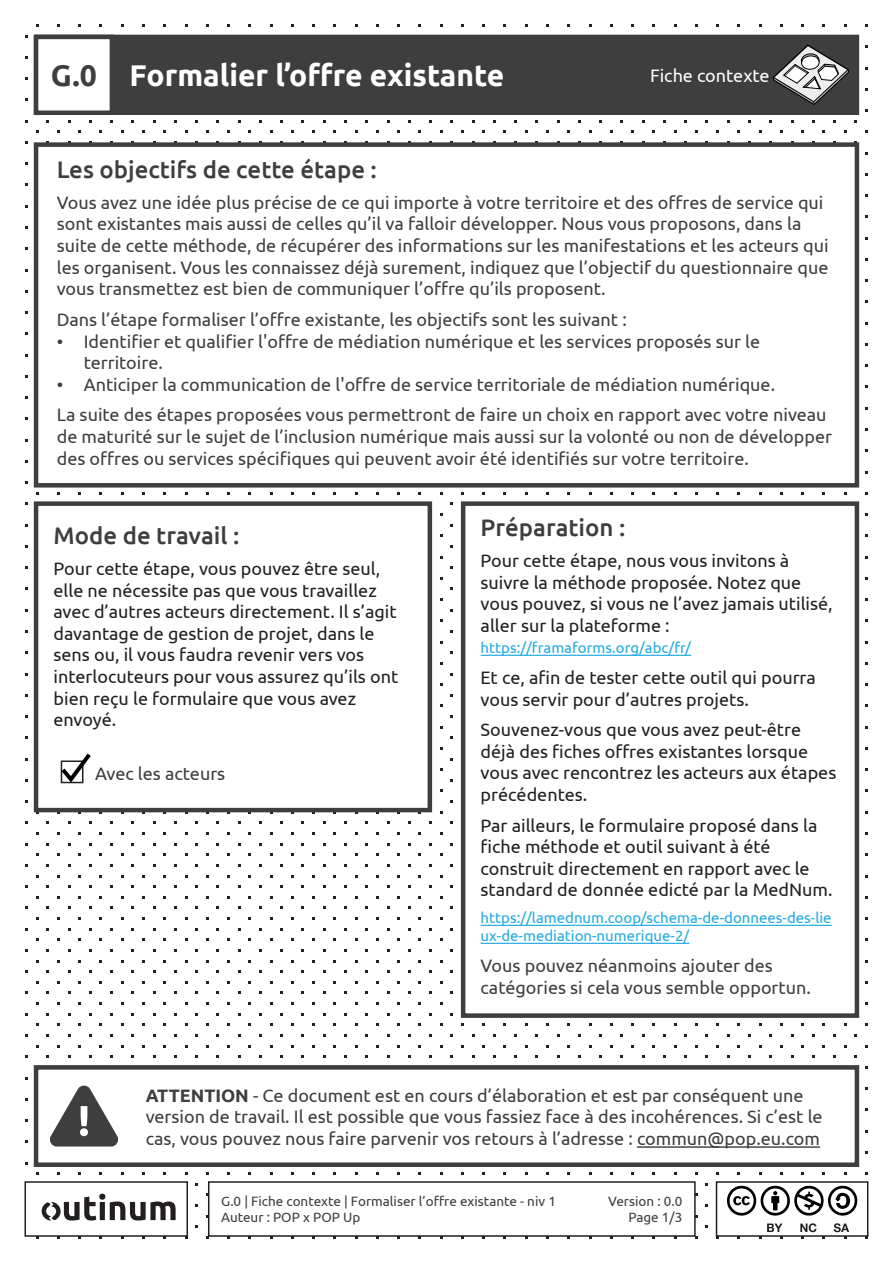
<style>
.page{position:relative;width:893px;height:1263px;background:#fff}
.page>*{position:absolute;margin:0;border:0;box-sizing:border-box;transform-origin:0 0}
.t1{font:700 30px "Ubuntu";color:#fff}
.t2{font:500 24px "Ubuntu";color:#3e3e3f}
.t3{font:18px/21.6px "Ubuntu";color:#3e3e3f}
.t4{font:18px/21.6px "Ubuntu";color:#231f20}
.t5{font:18px "Ubuntu";color:#fff}
.t6{font:15px/18px "Ubuntu";color:#24aae1}
.t7{font:13.5px/16.2px "Ubuntu";color:#3e3e3f}
.s1{color:#3e3e3f}
.s2{font-weight:700}
</style>
<div class="page">
<div style="left:25px;top:1181px;width:163px;height:56px;background:#fff;border:2px solid #231f20"></div>
<svg style="left:41px;top:1202px;width:16px;height:19px"></svg>
<svg style="left:57px;top:1202px;width:21px;height:19px"></svg>
<svg style="left:78px;top:1193px;width:27px;height:28px"></svg>
<svg style="left:110px;top:1201px;width:32px;height:20px"></svg>
<svg style="left:142px;top:1201px;width:34px;height:20px"></svg>
<div style="left:208px;top:1181px;width:488px;height:56px;background:#fff;border:2px solid #231f20"></div>
<div style="left:716px;top:1181px;width:152px;height:56px;background:#fff;border:2px solid #231f20"></div>
<svg style="left:727px;top:1183px;width:29px;height:33px"></svg>
<svg style="left:759px;top:1183px;width:31px;height:33px"></svg>
<svg style="left:767px;top:1223px;width:15px;height:9px"></svg>
<svg style="left:833px;top:1223px;width:16px;height:16px"></svg>
<svg style="left:824px;top:1183px;width:33px;height:33px"></svg>
<svg style="left:800px;top:1223px;width:16px;height:16px"></svg>
<svg style="left:791px;top:1183px;width:33px;height:33px"></svg>
<div style="left:34px;top:501px;width:398px;height:311px;background:#fff;border:4px solid #3e3e3f"></div>
<div style="left:461px;top:501px;width:398px;height:517px;background:#fff;border:4px solid #3e3e3f"></div>
<div style="left:34px;top:142px;width:825px;height:346px;background:#fff;border:4px solid #3e3e3f"></div>
<div style="left:34px;top:35px;width:825px;height:80px;background:#3e3e3f"></div>
<div style="left:34px;top:35px;width:80px;height:80px;background:#fff;border:4px solid #3e3e3f"></div>
<svg style="left:769px;top:68px;width:80px;height:44px"></svg>
<svg style="left:783px;top:45px;width:65px;height:67px"></svg>
<div style="left:34px;top:1065px;width:825px;height:102px;background:#fff;border:4px solid #3e3e3f"></div>
<svg style="left:50px;top:1085px;width:68px;height:62px"></svg>
<svg style="left:78px;top:1106px;width:14px;height:37px"></svg>
<hr style="left:637px;top:1146px;width:183px;height:2px;background:#3e3e3f">
<hr style="left:481px;top:655px;width:210px;height:1px;background:#24aae1">
<hr style="left:481px;top:925px;width:351px;height:1px;background:#24aae1">
<hr style="left:481px;top:943px;width:208px;height:1px;background:#24aae1">
<div style="left:61px;top:760px;width:22px;height:23px;border:2px solid #231f20"></div>
<svg style="left:60px;top:753px;width:31px;height:29px"></svg>
<h1 class="t1" style="left:51px;top:58px;width:455px"><span class="s1">G.0</span> Formalier l’offre existante</h1>
<p class="t5" style="left:650px;top:64px;width:121px">Fiche contexte</p>
<h2 class="t2" style="left:57px;top:155px;width:322px">Les objectifs de cette étape :</h2>
<p class="t3" style="left:57px;top:191px;width:773px">Vous avez une idée plus précise de ce qui importe à votre territoire et des offres de service qui sont existantes mais aussi de celles qu’il va falloir développer. Nous vous proposons, dans la suite de cette méthode, de récupérer des informations sur les manifestations et les acteurs qui les organisent. Vous les connaissez déjà surement, indiquez que l’objectif du questionnaire que vous transmettez est bien de communiquer l’offre qu’ils proposent.</p>
<p class="t3" style="left:57px;top:308px;width:571px">Dans l’étape formaliser l’offre existante, les objectifs sont les suivant :</p>
<p class="t3" style="left:84px;top:330px;width:678px;text-indent:-27px">• Identifier et qualifier l'offre de médiation numérique et les services proposés sur le territoire.</p>
<p class="t3" style="left:57px;top:368px;width:771px;line-height:30.6px">• Anticiper la communication de l'offre de service territoriale de médiation numérique.<br>La suite des étapes proposées vous permettront de faire un choix en rapport avec votre niveau</p>
<p class="t3" style="left:57px;top:425px;width:777px">de maturité sur le sujet de l’inclusion numérique mais aussi sur la volonté ou non de développer des offres ou services spécifiques qui peuvent avoir été identifiés sur votre territoire.</p>
<h2 class="t2" style="left:54px;top:521px;width:188px">Mode de travail :</h2>
<p class="t4" style="left:54px;top:557px;width:346px">Pour cette étape, vous pouvez être seul, elle ne nécessite pas que vous travaillez avec d’autres acteurs directement. Il s’agit davantage de gestion de projet, dans le sens ou, il vous faudra revenir vers vos interlocuteurs pour vous assurez qu’ils ont bien reçu le formulaire que vous avez envoyé.</p>
<p class="t3" style="left:95px;top:763px;width:132px">Avec les acteurs</p>
<h2 class="t2" style="left:481px;top:513px;width:146px">Préparation :</h2>
<p class="t4" style="left:481px;top:549px;width:354px">Pour cette étape, nous vous invitons à suivre la méthode proposée. Notez que vous pouvez, si vous ne l’avez jamais utilisé, aller sur la plateforme :</p>
<p class="t6" style="left:481px;top:639px;width:212px">https://framaforms.org/abc/fr/</p>
<p class="t4" style="left:481px;top:666px;width:337px">Et ce, afin de tester cette outil qui pourra vous servir pour d’autres projets.</p>
<p class="t4" style="left:481px;top:718px;width:357px">Souvenez-vous que vous avez peut-être déjà des fiches offres existantes lorsque vous avec rencontrez les acteurs aux étapes précédentes.</p>
<p class="t4" style="left:481px;top:814px;width:353px">Par ailleurs, le formulaire proposé dans la fiche méthode et outil suivant à été construit directement en rapport avec le standard de donnée edicté par la MedNum.</p>
<p class="t6" style="left:481px;top:909px;width:353px">https://lamednum.coop/schema-de-donnees-des-lie ux-de-mediation-numerique-2/</p>
<p class="t3" style="left:481px;top:954px;width:332px">Vous pouvez néanmoins ajouter des catégories si cela vous semble opportun.</p>
<p class="t3" style="left:146px;top:1084px;width:678px"><span class="s2">ATTENTION</span> - Ce document est en cours d’élaboration et est par conséquent une version de travail. Il est possible que vous fassiez face à des incohérences. Si c’est le cas, vous pouvez nous faire parvenir vos retours à l’adresse : commun@pop.eu.com</p>
<p class="t7" style="left:221px;top:1193px;width:336px">G.0 | Fiche contexte | Formaliser l’offre existante - niv 1<br>Auteur : POP x POP Up</p>
<p class="t7" style="left:608px;top:1193px;width:76px;text-align:right">Version : 0.0<br>Page 1/3</p>
</div>
